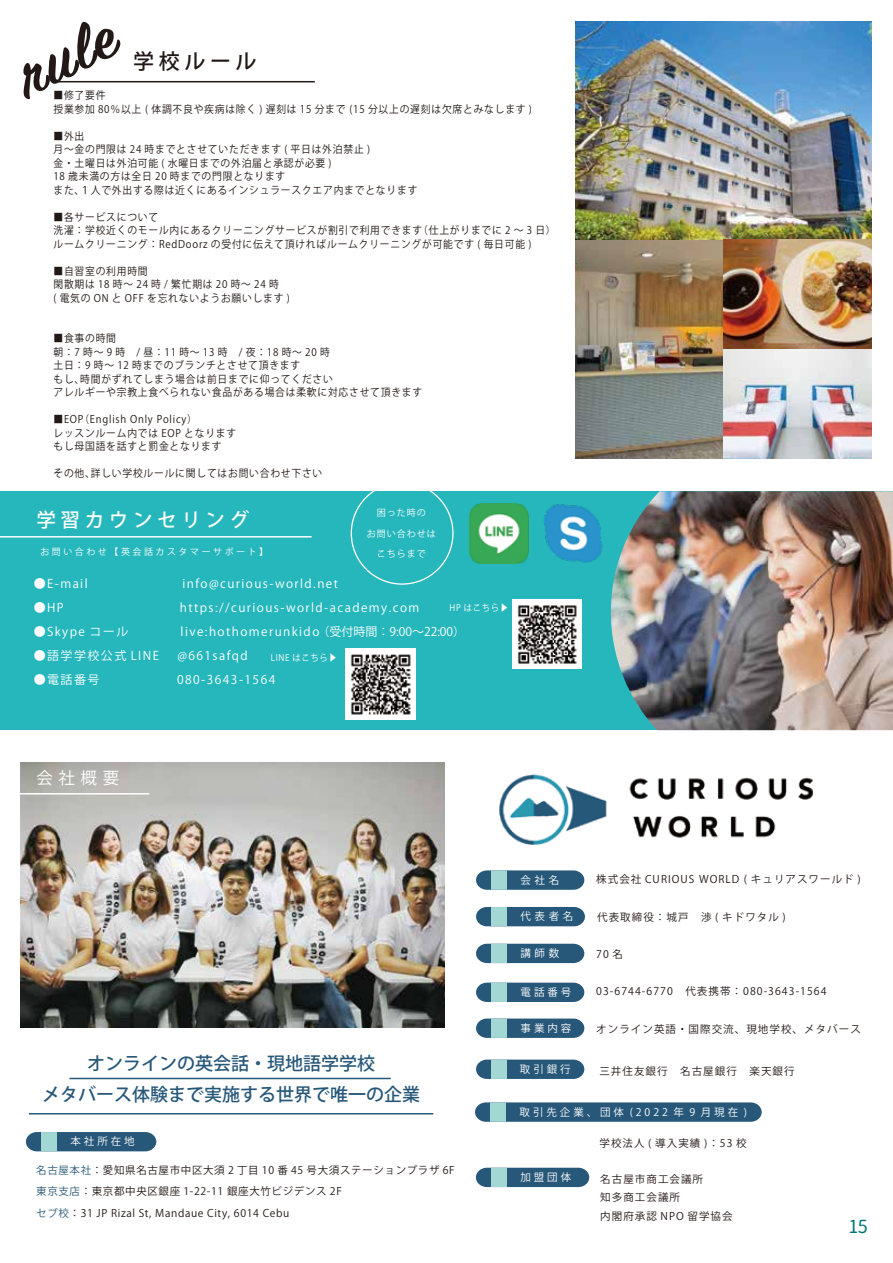
<style>
.page{position:relative;width:893px;height:1263px;background:#fff}
.page>*{position:absolute;margin:0;border:0;box-sizing:border-box;transform-origin:0 0}
.t1{font:600 69.3px "Sign Painter House Script";color:#221815;scale:1.06 1}
.t2{font:500 21px "Koz Go Pr 6 N";letter-spacing:.22em;color:#221815}
.t3{font:500 19.5px "Koz Go Pr 6 N";letter-spacing:.24em;color:#fff}
.t4{font:500 18px/31.5px "Koz Go Pr 6 N";color:#275879;text-align:center}
.t5{font:18px "Honoka Antique Maru";color:#017578}
.t6{font:16.5px "Koz Go Pr 6 N";color:#fff}
.t7{font:12px/24px "Koz Go Pr 6 N";letter-spacing:.12em;color:#fff}
.t8{font:10.5px/13.5px "Koz Go Pr 6 N";letter-spacing:.08em;color:#221815;scale:.93 1}
.t9{font:10.5px/18.3px "Koz Go Pr 6 N";letter-spacing:.1em;color:#221815}
.t10{font:10.5px/21.5px "Koz Go Pr 6 N";letter-spacing:.06em;color:#221815}
.t11{font:10.5px "Koz Go Pr 6 N";letter-spacing:.28em;color:#fff}
.t12{font:10.5px "Koz Go Pr 6 N";letter-spacing:.08em;color:#221815}
.t13{font:9px "Koz Go Pr 6 N";letter-spacing:.28em;color:#fff}
.t14{font:9px "Koz Go Pr 6 N";letter-spacing:.1em;color:#fff}
.t15{font:9px "Koz Go Pr 6 N";letter-spacing:.08em;color:#fff;scale:.93 1}
.t16{font:9px "Koz Go Pr 6 N";letter-spacing:.1em;color:#fff;scale:.93 1}
.s1{color:#275879}
</style>
<div class="page">
<img style="left:20px;top:763px;width:425px;height:264px">
<img style="left:499px;top:774px;width:315px;height:71px">
<svg style="left:476px;top:870px;width:108px;height:20px;background:#386583"></svg>
<div style="left:491px;top:870px;width:16px;height:20px;background:#a2d7d4"></div>
<div style="left:476px;top:907px;width:109px;height:19px;background:#275879"></div>
<div style="left:491px;top:907px;width:16px;height:19px;background:#a2d7d4"></div>
<div style="left:476px;top:983px;width:108px;height:19px;background:#275879"></div>
<div style="left:491px;top:983px;width:16px;height:19px;background:#a2d7d4"></div>
<div style="left:476px;top:944px;width:108px;height:19px;background:#275879"></div>
<div style="left:491px;top:944px;width:16px;height:19px;background:#a2d7d4"></div>
<svg style="left:476px;top:1018px;width:108px;height:20px;background:#386583"></svg>
<div style="left:491px;top:1018px;width:16px;height:20px;background:#a2d7d4"></div>
<svg style="left:476px;top:1059px;width:108px;height:20px;background:#386583"></svg>
<div style="left:491px;top:1059px;width:16px;height:20px;background:#a2d7d4"></div>
<div style="left:26px;top:1132px;width:130px;height:19px;background:#275879"></div>
<div style="left:41px;top:1132px;width:16px;height:19px;background:#a2d7d4"></div>
<hr style="left:11px;top:793px;width:138px;height:1px;background:#fff">
<svg style="left:475px;top:1102px;width:287px;height:20px;background:#32607f"></svg>
<div style="left:490px;top:1102px;width:16px;height:20px;background:#a2d7d4"></div>
<div style="left:476px;top:1168px;width:113px;height:19px;background:#275879"></div>
<div style="left:491px;top:1168px;width:16px;height:19px;background:#a2d7d4"></div>
<hr style="left:69px;top:1078px;width:322px;height:1px;background:#275879">
<hr style="left:29px;top:1113px;width:404px;height:1px;background:#275879">
<div style="left:0;top:491px;width:893px;height:239px;background:#26b7bc"></div>
<hr style="left:0;top:536px;width:312px;height:1px;background:#fff">
<img style="left:469px;top:504px;width:60px;height:59px">
<img style="left:544px;top:504px;width:59px;height:59px">
<img style="left:611px;top:491px;width:282px;height:239px">
<hr style="left:57px;top:81px;width:258px;height:1px;background:#221815">
<img style="left:576px;top:21px;width:296px;height:437px">
<img style="left:346px;top:649px;width:70px;height:70px">
<img style="left:512px;top:599px;width:69px;height:69px">
<h1 class="t1" style="left:1px;top:40px;width:99px;rotate:-26deg">rule</h1>
<h2 class="t2" style="left:133px;top:50px;width:125px">学校ルール</h2>
<p class="t8" style="left:53px;top:89px;width:516px">■修了要件<br>授業参加 80％以上 ( 体調不良や疾病は除く ) 遅刻は 15 分まで (15 分以上の遅刻は欠席とみなします )</p>
<p class="t8" style="left:53px;top:129px;width:393px">■外出<br>月～金の門限は 24 時までとさせていただきます ( 平日は外泊禁止 )<br>金・土曜日は外泊可能 ( 水曜日までの外泊届と承認が必要 )<br>18 歳未満の方は全日 20 時までの門限となります<br>また、１人で外出する際は近くにあるインシュラースクエア内までとなります</p>
<p class="t8" style="left:53px;top:210px;width:542px">■各サービスについて<br>洗濯：学校近くのモール内にあるクリーニングサービスが割引で利用できます（仕上がりまでに 2 ～ 3 日）ルームクリーニング：RedDoorz の受付に伝えて頂ければルームクリーニングが可能です ( 毎日可能 )</p>
<p class="t8" style="left:53px;top:264px;width:256px">■自習室の利用時間<br>閑散期は 18 時～ 24 時 / 繁忙期は 20 時～ 24 時<br>( 電気の ON と OFF を忘れないようお願いします )</p>
<p class="t8" style="left:53px;top:332px;width:398px">■食事の時間<br>朝：7 時～ 9 時　/ 昼：11 時～ 13 時　/ 夜：18 時～ 20 時<br>土日：9 時～ 12 時までのブランチとさせて頂きます<br>もし、時間がずれてしまう場合は前日までに仰ってください<br>アレルギーや宗教上食べられない食品がある場合は柔軟に対応させて頂きます</p>
<p class="t8" style="left:53px;top:413px;width:198px">■EOP（English Only Policy）<br>レッスンルーム内では EOP となりますもし母国語を話すと罰金となります</p>
<p class="t8" style="left:53px;top:467px;width:291px">その他、詳しい学校ルールに関してはお問い合わせ下さい</p>
<h3 class="t3" style="left:36px;top:509px;width:214px">学習カウンセリング</h3>
<p class="t14" style="left:377px;top:508px;width:50px">困った時の</p>
<p class="t14" style="left:367px;top:528px;width:70px">お問い合わせは</p>
<p class="t13" style="left:40px;top:546px;width:229px">お問い合わせ【英会話カスタマーサポート】</p>
<p class="t14" style="left:377px;top:549px;width:50px">こちらまで</p>
<p class="t7" style="left:34px;top:572px;width:56px">●E-mail</p>
<p class="t7" style="left:180px;top:572px;width:241px">info@curious-world.net https://curious-world-academy.com</p>
<p class="t7" style="left:34px;top:620px;width:96px">●Skype コール</p>
<p class="t7" style="left:181px;top:620px;width:286px">live:hothomerunkido （受付時間：9:00～22:00）</p>
<p class="t7" style="left:34px;top:644px;width:127px">●語学学校公式 LINE</p>
<p class="t7" style="left:177px;top:644px;width:72px">@661safqd</p>
<p class="t7" style="left:34px;top:668px;width:67px">●電話番号</p>
<p class="t7" style="left:177px;top:668px;width:100px">080-3643-1564</p>
<p class="t16" style="left:450px;top:603px;width:65px">HP はこちら▶</p>
<p class="t15" style="left:271px;top:653px;width:73px">LINE はこちら▶</p>
<h3 class="t6" style="left:36px;top:768px;width:84px">会社概要</h3>
<h3 class="t4" style="left:42px;top:1048px;width:379px">オンラインの英会話・現地語学学校<br>メタバース体験まで実施する世界で唯一の企業</h3>
<p class="t11" style="left:70px;top:1135px;width:66px">本社所在地</p>
<p class="t10" style="left:36px;top:1160px;width:420px"><span class="s1">名古屋本社</span>：愛知県名古屋市中区大須 2 丁目 10 番 45 号大須ステーションプラザ 6F<span class="s1">東京支店</span>：東京都中央区銀座 1-22-11 銀座大竹ビジデンス 2F<br><span class="s1">セブ校</span>：31 JP Rizal St, Mandaue City, 6014 Cebu</p>
<p class="t11" style="left:521px;top:874px;width:40px">会社名</p>
<p class="t9" style="left:596px;top:870px;width:266px">株式会社 CURIOUS WORLD ( キュリアスワールド )</p>
<p class="t11" style="left:521px;top:910px;width:54px">代表者名</p>
<p class="t9" style="left:597px;top:908px;width:190px">代表取締役：城戸　渉 ( キドワタル )</p>
<p class="t11" style="left:521px;top:947px;width:40px">講師数</p>
<p class="t12" style="left:596px;top:948px;width:28px">70 名</p>
<p class="t11" style="left:521px;top:986px;width:52px">電話番号</p>
<p class="t9" style="left:596px;top:982px;width:232px">03-6744-6770　代表携帯：080-3643-1564</p>
<p class="t11" style="left:521px;top:1022px;width:52px">事業内容</p>
<p class="t9" style="left:596px;top:1020px;width:266px">オンライン英語・国際交流、現地学校、メタバース</p>
<p class="t11" style="left:520px;top:1063px;width:52px">取引銀行</p>
<p class="t9" style="left:599px;top:1062px;width:197px">三井住友銀行　名古屋銀行　楽天銀行</p>
<p class="t11" style="left:520px;top:1106px;width:229px">取引先企業、団体 (2022 年 9 月現在 )</p>
<p class="t9" style="left:599px;top:1134px;width:149px">学校法人 ( 導入実績 )：53 校</p>
<p class="t11" style="left:520px;top:1171px;width:52px">加盟団体</p>
<p class="t9" style="left:600px;top:1170px;width:134px">名古屋市商工会議所<br>知多商工会議所<br>内閣府承認 NPO 留学協会</p>
<h3 class="t5" style="left:849px;top:1213px;width:21px">15</h3>
</div>
